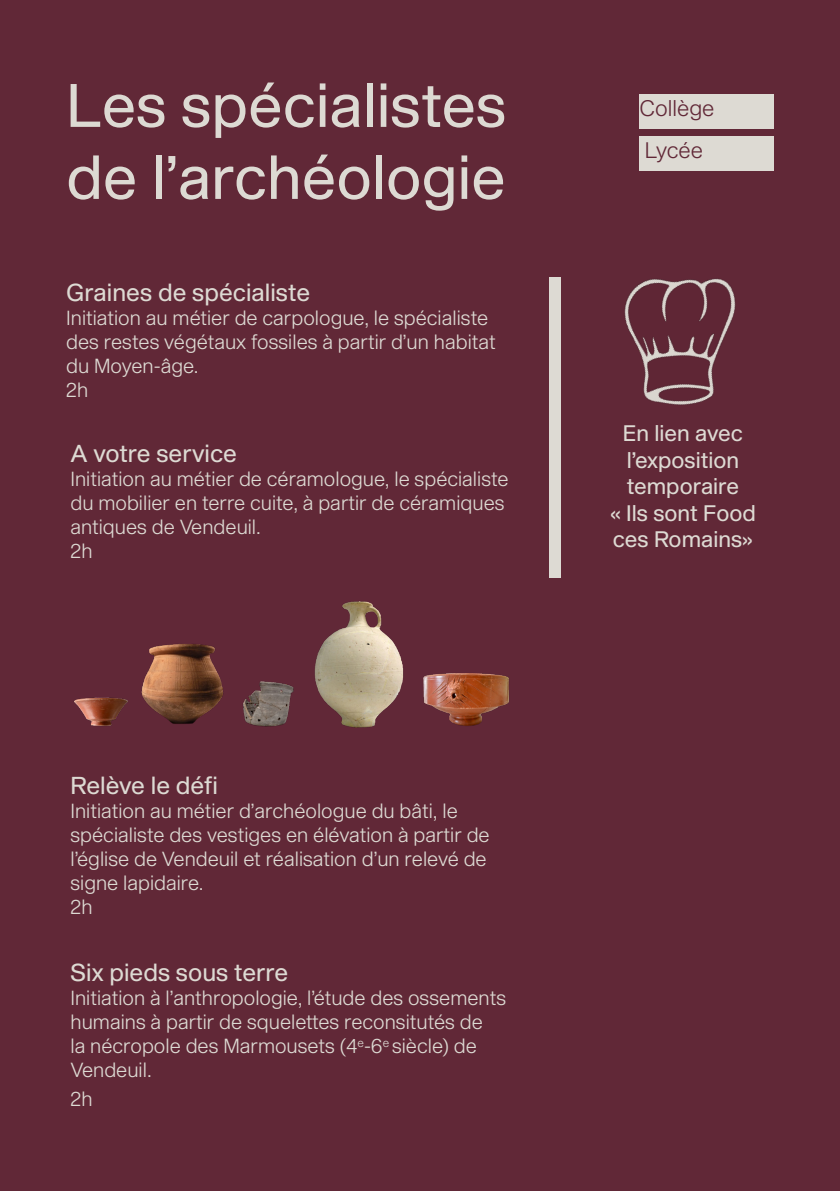
<style>
.page{position:relative;width:840px;height:1191px;background:#fff}
.page>*{position:absolute;margin:0;border:0;box-sizing:border-box;transform-origin:0 0}
.t1{font:60px/72px "Shapiro Base 45 Welter";color:#dddad3}
.t2{font:24px "Shapiro Base 45 Welter";color:#dddad3}
.t3{font:22px/26.4px "Shapiro Base 45 Welter";color:#dddad3}
.t4{font:22px "Shapiro Base 25 Super Fly";color:#612837}
.t5{font:20px/24px "Shapiro Base 25 Super Fly";color:#dddad3}
</style>
<div class="page">
<div style="left:0;top:0;width:839px;height:1191px;background:#612837"></div>
<p class="t1" style="left:66px;top:72px;width:441px">Les spécialistes de l’archéologie</p>
<p class="t2" style="left:66px;top:275px;width:245px">Graines de spécialiste</p>
<p class="t5" style="left:66px;top:307px;width:431px">Initiation au métier de carpologue, le spécialiste des restes végétaux fossiles à partir d’un habitat du Moyen-âge.</p>
<p class="t5" style="left:66px;top:379px;width:24px">2h</p>
<p class="t2" style="left:70px;top:436px;width:168px">A votre service</p>
<p class="t5" style="left:70px;top:467px;width:439px">Initiation au métier de céramologue, le spécialiste du mobilier en terre cuite, à partir de céramiques antiques de Vendeuil.</p>
<p class="t5" style="left:70px;top:539px;width:24px">2h</p>
<p class="t2" style="left:70px;top:768px;width:149px">Relève le défi</p>
<p class="t5" style="left:70px;top:799px;width:420px">Initiation au métier d’archéologue du bâti, le spécialiste des vestiges en élévation à partir de l’église de Vendeuil et réalisation d’un relevé de signe lapidaire.</p>
<p class="t5" style="left:70px;top:895px;width:24px">2h</p>
<p class="t2" style="left:70px;top:955px;width:219px">Six pieds sous terre</p>
<p class="t5" style="left:70px;top:986px;width:437px">Initiation à l’anthropologie, l’étude des ossements humains à partir de squelettes reconsitutés de<br>la nécropole des Marmousets (4<sup>e</sup>-6<sup>e</sup> siècle) de Vendeuil.</p>
<p class="t5" style="left:70px;top:1087px;width:24px">2h</p>
<p class="t4" style="left:639px;top:92px;width:77px">Collège</p>
<p class="t4" style="left:644px;top:135px;width:60px">Lycée</p>
<p class="t3" style="left:622px;top:421px;width:121px">En lien avec</p>
<p class="t3" style="left:626px;top:447px;width:114px">l’exposition</p>
<p class="t3" style="left:626px;top:474px;width:114px">temporaire</p>
<p class="t3" style="left:609px;top:500px;width:147px">« Ils sont Food ces Romains»</p>
</div>
